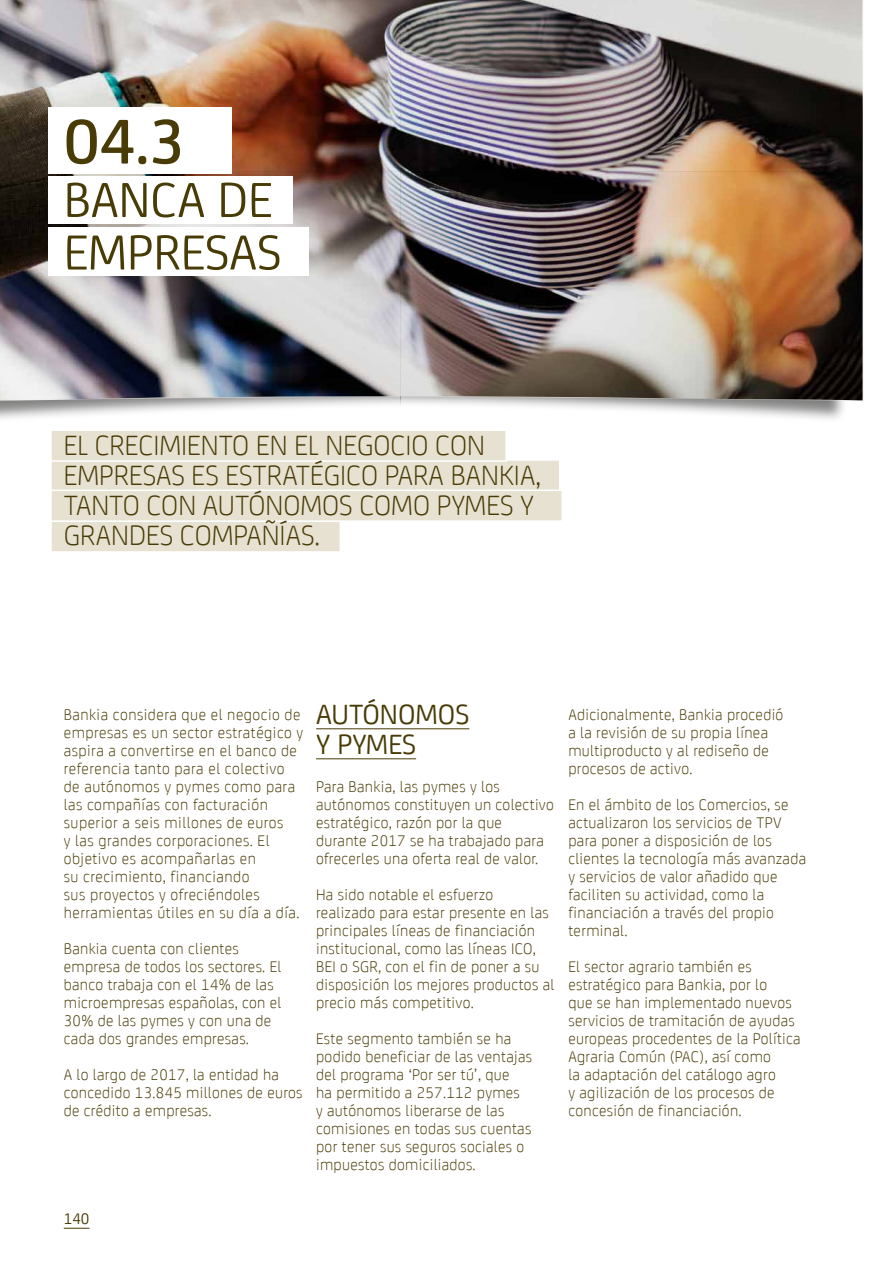
<style>
.page{position:relative;width:893px;height:1276px;background:#fff}
.page>*{position:absolute;margin:0;border:0;box-sizing:border-box;transform-origin:0 0}
.t1{font:500 67.5px "Bankia";color:#483b05}
.t2{font:52.5px/52.5px "Bankia";color:#483b05}
.t3{font:300 30px/30px "Bankia";color:#483b05}
.t4{font:30px/30px "Bankia";color:#483b05}
.t5{font:300 16.5px/18px "Bankia";letter-spacing:.02em;color:#483b05}
.t6{font:16.5px "Bankia";color:#483b05}
</style>
<div class="page">
<img style="left:400px;top:401px;width:444px;height:18px">
<img style="left:0;top:0;width:863px;height:400px">
<hr style="left:316px;top:728px;width:153px;height:1px;background:#483b05">
<hr style="left:316px;top:758px;width:100px;height:1px;background:#483b05">
<div style="left:49px;top:177px;width:244px;height:47px;background:#fff"></div>
<div style="left:49px;top:228px;width:260px;height:48px;background:#fff"></div>
<div style="left:49px;top:107px;width:183px;height:67px;background:#fff"></div>
<div style="left:50px;top:459px;width:510px;height:32px;background:#e7e1d1;border:2px solid #fff"></div>
<div style="left:50px;top:429px;width:457px;height:33px;background:#e7e1d1;border:2px solid #fff"></div>
<div style="left:50px;top:520px;width:291px;height:33px;background:#e7e1d1;border:2px solid #fff"></div>
<div style="left:50px;top:489px;width:513px;height:33px;background:#e7e1d1;border:2px solid #fff"></div>
<svg style="left:64px;top:1227px;width:26px;height:1px"></svg>
<h1 class="t1" style="left:64px;top:92px;width:123px">04.3</h1>
<h2 class="t2" style="left:64px;top:170px;width:219px">BANCA DE<br>EMPRESAS</h2>
<h3 class="t3" style="left:64px;top:428px;width:478px">EL CRECIMIENTO EN EL NEGOCIO CON<br>EMPRESAS ES ESTRATÉGICO PARA BANKIA,<br>TANTO CON AUTÓNOMOS COMO PYMES Y<br>GRANDES COMPAÑÍAS.</h3>
<p class="t5" style="left:64px;top:704px;width:241px">Bankia considera que el negocio de empresas es un sector estratégico y aspira a convertirse en el banco de referencia tanto para el colectivo de autónomos y pymes como para las compañías con facturación superior a seis millones de euros<br>y las grandes corporaciones. El objetivo es acompañarlas en<br>su crecimiento, financiando<br>sus proyectos y ofreciéndoles herramientas útiles en su día a día.</p>
<p class="t5" style="left:64px;top:939px;width:219px">Bankia cuenta con clientes empresa de todos los sectores. El banco trabaja con el 14% de las microempresas españolas, con el<br>30% de las pymes y con una de cada dos grandes empresas.</p>
<p class="t5" style="left:64px;top:1065px;width:240px">A lo largo de 2017, la entidad ha concedido 13.845 millones de euros de crédito a empresas.</p>
<h3 class="t4" style="left:316px;top:697px;width:155px">AUTÓNOMOS<br>Y PYMES</h3>
<p class="t5" style="left:316px;top:776px;width:239px">Para Bankia, las pymes y los autónomos constituyen un colectivo estratégico, razón por la que durante 2017 se ha trabajado para ofrecerles una oferta real de valor.</p>
<p class="t5" style="left:316px;top:885px;width:240px">Ha sido notable el esfuerzo realizado para estar presente en las principales líneas de financiación institucional, como las líneas ICO,<br>BEI o SGR, con el fin de poner a su disposición los mejores productos al precio más competitivo.</p>
<p class="t5" style="left:316px;top:1029px;width:218px">Este segmento también se ha podido beneficiar de las ventajas del programa ‘Por ser tú’, que<br>ha permitido a 257.112 pymes<br>y autónomos liberarse de las comisiones en todas sus cuentas por tener sus seguros sociales o impuestos domiciliados.</p>
<p class="t5" style="left:568px;top:705px;width:216px">Adicionalmente, Bankia procedió a la revisión de su propia línea multiproducto y al rediseño de procesos de activo.</p>
<p class="t5" style="left:568px;top:795px;width:239px">En el ámbito de los Comercios, se actualizaron los servicios de TPV para poner a disposición de los clientes la tecnología más avanzada y servicios de valor añadido que faciliten su actividad, como la financiación a través del propio terminal.</p>
<p class="t5" style="left:568px;top:957px;width:234px">El sector agrario también es estratégico para Bankia, por lo<br>que se han implementado nuevos servicios de tramitación de ayudas europeas procedentes de la Política<br>Agraria Común (PAC), así como<br>la adaptación del catálogo agro<br>y agilización de los procesos de concesión de financiación.</p>
<p class="t6" style="left:64px;top:1206px;width:27px">140</p>
</div>
